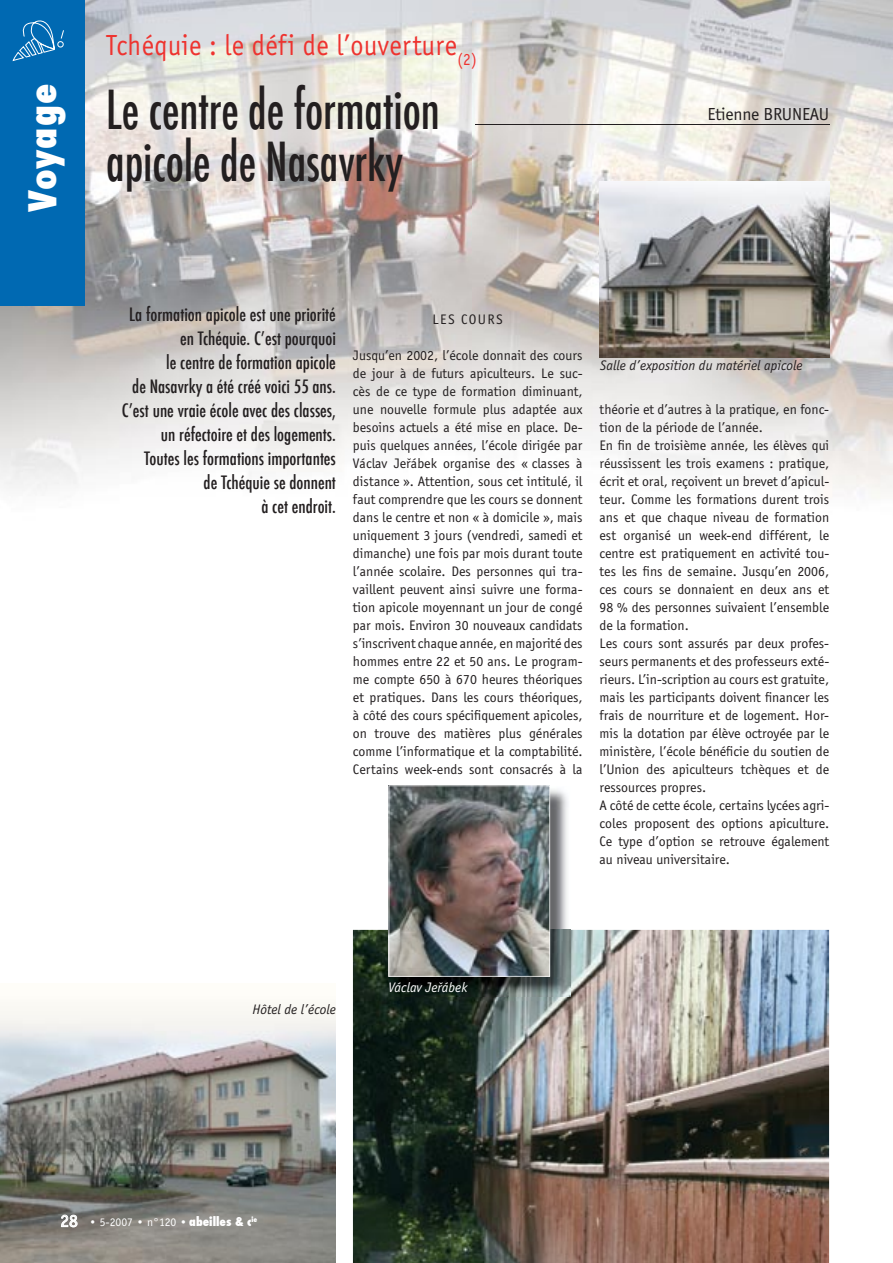
<style>
.page{position:relative;width:893px;height:1263px;background:#fff}
.page>*{position:absolute;margin:0;border:0;box-sizing:border-box;transform-origin:0 0}
.t1{font:500 condensed 52.5px/52.5px "Futura";letter-spacing:-.005em;color:#231f20;scale:.9 1}
.t2{font:800 condensed 37.5px "Futura";letter-spacing:.03em;color:#fff}
.t3{font:30px "Officina Sans";letter-spacing:.02em;color:#ee332f;scale:.9 1}
.t4{font:500 condensed 18px/24px "Futura";color:#231f20;text-align:right}
.t5{font:18px "Officina Sans";letter-spacing:-.01em;color:#231f20}
.t6{font:14.25px/18px "Officina Sans";color:#231f20}
.t7{font:italic 14.25px "Officina Sans";color:#231f20}
.t8{font:italic 14.25px "Officina Sans";color:#fff}
.t9{font:14.25px "Officina Sans";letter-spacing:.1em;color:#231f20}
.t10{font:12px "Officina Sans";color:#fff}
.s1{font-size:18px}
.s2{font-family:"Futura";font-weight:800;font-stretch:condensed}
</style>
<div class="page">
<img style="left:0;top:1002px;width:336px;height:261px">
<img style="left:0;top:0;width:893px;height:498px">
<div style="left:0;top:0;width:85px;height:306px;background:#0069b2"></div>
<svg style="left:12px;top:20px;width:52px;height:41px"></svg>
<hr style="left:475px;top:124px;width:354px;height:1px;background:#231f20">
<svg style="left:61px;top:1214px;width:17px;height:13px"></svg>
<img style="left:353px;top:930px;width:476px;height:333px">
<img style="left:600px;top:182px;width:230px;height:175px">
<img style="left:389px;top:789px;width:182px;height:207px">
<img style="left:389px;top:785px;width:161px;height:192px">
<h3 class="t3" style="left:106px;top:28px;width:413px">Tchéquie : le défi de l’ouverture<sub>(2)</sub></h3>
<h2 class="t2" style="left:17px;top:152px;width:69px;rotate:-90deg">XXX</h2>
<h2 class="t2" style="left:17px;top:212px;width:130px;rotate:-90deg">Voyage</h2>
<h1 class="t1" style="left:106px;top:83px;width:372px">Le centre de formation apicole de Nasavrky</h1>
<p class="t5" style="left:708px;top:104px;width:123px">Etienne BRUNEAU</p>
<p class="t4" style="left:122px;top:302px;width:216px">La formation apicole est une priorité en Tchéquie. Cʼest pourquoi<br>le centre de formation apicole<br>de Nasavrky a été créé voici 55 ans.<br>Cʼest une vraie école avec des classes, un réfectoire et des logements.<br>Toutes les formations importantes<br>de Tchéquie se donnent<br>à cet endroit.</p>
<p class="t9" style="left:433px;top:311px;width:72px">LES COURS</p>
<p class="t6" style="left:353px;top:346px;width:231px;text-align:justify">Jusqu’en 2002, l’école donnait des cours de jour à de futurs apiculteurs. Le suc&shy;cès de ce type de formation diminuant, une nouvelle formule plus adaptée aux besoins actuels a été mise en place. De&shy;puis quelques années, l’école dirigée par Václav Jeˇrábek organise des « classes à distance ». Attention, sous cet intitulé, il faut comprendre que les cours se donnent dans le centre et non « à domicile », mais uniquement 3 jours (vendredi, samedi et dimanche) une fois par mois durant toute l’année scolaire. Des personnes qui tra&shy;vaillent peuvent ainsi suivre une forma&shy;tion apicole moyennant un jour de congé par mois. Environ 30 nouveaux candidats s’inscrivent chaque année, en majorité des hommes entre 22 et 50 ans. Le program&shy;me compte 650 à 670 heures théoriques et pratiques. Dans les cours théoriques, à côté des cours spécifiquement apicoles, on trouve des matières plus générales comme l’informatique et la comptabilité.<br>Certains week-ends sont consacrés à la</p>
<p class="t7" style="left:600px;top:358px;width:204px">Salle d’exposition du matériel apicole</p>
<p class="t6" style="left:600px;top:400px;width:231px">théorie et d’autres à la pratique, en fonc&shy;tion de la période de l’année.<br>En fin de troisième année, les élèves qui réussissent les trois examens : pratique, écrit et oral, reçoivent un brevet d’apicul&shy;teur. Comme les formations durent trois ans et que chaque niveau de formation est organisé un week-end différent, le centre est pratiquement en activité tou&shy;tes les fins de semaine. Jusqu’en 2006, ces cours se donnaient en deux ans et 98 % des personnes suivaient l’ensemble de la formation.<br>Les cours sont assurés par deux profes&shy;seurs permanents et des professeurs exté&shy;rieurs. L’in-scription au cours est gratuite, mais les participants doivent financer les frais de nourriture et de logement. Hor&shy;mis la dotation par élève octroyée par le ministère, l’école bénéficie du soutien de l’Union des apiculteurs tchèques et de ressources propres.<br>A côté de cette école, certains lycées agri&shy;coles proposent des options apiculture.<br>Ce type d’option se retrouve également au niveau universitaire.</p>
<p class="t7" style="left:252px;top:1001px;width:85px">Hôtel de l’école</p>
<p class="t8" style="left:388px;top:980px;width:80px">Václav Jeˇrábek</p>
<p class="t10" style="left:60px;top:1215px;width:198px"><span class="s1">28</span> • 5-2007 • n°120 • <span class="s2">abeilles &amp; c</span><sup>ie</sup></p>
</div>
